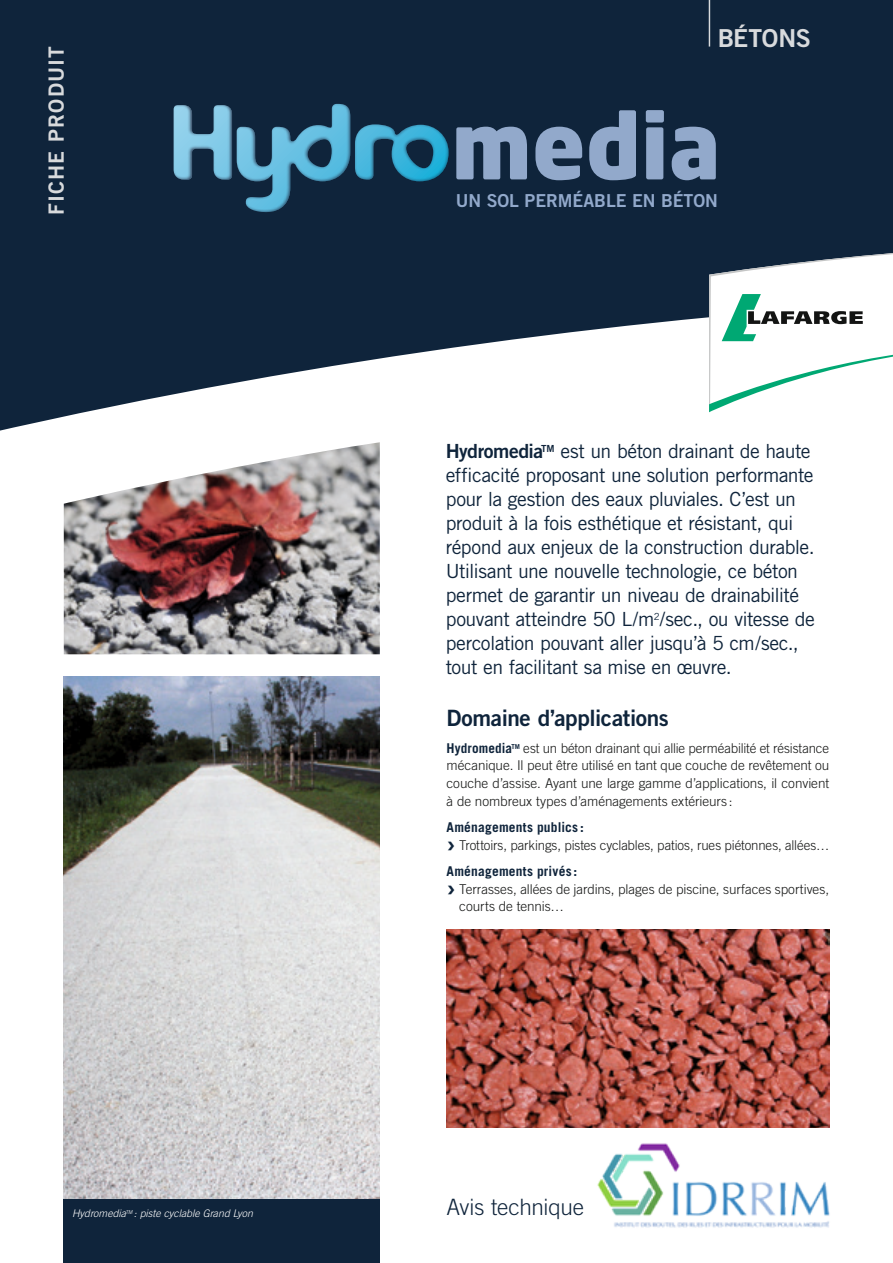
<style>
.page{position:relative;width:893px;height:1263px;background:#fff}
.page>*{position:absolute;margin:0;border:0;box-sizing:border-box;transform-origin:0 0}
.t1{font:24.75px "Trade Gothic Bold Two";letter-spacing:-.01em;color:#efefef}
.t2{font:22.5px "Trade Gothic Bold Two";letter-spacing:-.015em;color:#0f243b}
.t3{font:300 22.5px "Trade Gothic";letter-spacing:-.01em;color:#0f243b}
.t4{font:21px "Trade Gothic Bold Two";letter-spacing:.05em;color:#efefef}
.t5{font:19.5px/24px "Trade Gothic";letter-spacing:-.03em;color:#0f243b}
.t6{font:17.85px "Trade Gothic Bold Two";color:#92a9cb}
.t7{font:300 13.5px/17.7px "Trade Gothic";letter-spacing:-.005em;color:#131413;text-align:justify}
.t8{font:700 13.5px "Trade Gothic";letter-spacing:.015em;color:#0f243b}
.t9{font:italic 300 10.5px "Trade Gothic";color:#fff}
.s1{font-family:"Trade Gothic Bold Two"}
.s2{font-weight:700;color:#0f243b}
.s3{font-family:"Trade Gothic Bold Two";font-weight:400;font-size:27px;color:#0f243b}
</style>
<div class="page">
<img style="left:64px;top:676px;width:316px;height:523px">
<img style="left:64px;top:442px;width:316px;height:212px">
<svg style="left:0;top:0;width:893px;height:431px;fill:#0f243b"></svg>
<hr style="left:709px;top:0;width:1px;height:47px;background:#efefef">
<div style="left:64px;top:1199px;width:316px;height:64px;background:#0f243b"></div>
<svg style="left:503px;top:110px;width:213px;height:70px;background:#556b88"></svg>
<img style="left:166px;top:82px;width:337px;height:143px">
<img style="left:446px;top:929px;width:383px;height:198px">
<svg style="left:709px;top:250px;width:184px;height:162px"></svg>
<img style="left:597px;top:1143px;width:233px;height:85px">
<p class="t4" style="left:43px;top:215px;width:170px;rotate:-90deg">FICHE PRODUIT</p>
<p class="t1" style="left:717px;top:23px;width:95px">BÉTONS</p>
<p class="t6" style="left:456px;top:190px;width:264px">UN SOL PERMÉABLE EN BÉTON</p>
<p class="t5" style="left:446px;top:439px;width:371px"><span class="s1">Hydromedia</span><sup>TM</sup> est un béton drainant de haute efficacité proposant une solution performante pour la gestion des eaux pluviales. C’est un produit à la fois esthétique et résistant, qui répond aux enjeux de la construction durable.<br>Utilisant une nouvelle technologie, ce béton permet de garantir un niveau de drainabilité pouvant atteindre 50 L/m<sup>2</sup>/sec., ou vitesse de percolation pouvant aller jusqu’à 5 cm/sec., tout en facilitant sa mise en œuvre.</p>
<p class="t2" style="left:446px;top:704px;width:224px">Domaine d’applications</p>
<p class="t7" style="left:446px;top:739px;width:384px"><span class="s2">Hydromedia</span><sup>TM</sup> est un béton drainant qui allie perméabilité et résistance mécanique. Il peut être utilisé en tant que couche de revêtement ou couche d’assise. Ayant une large gamme d’applications, il convient à de nombreux types d’aménagements extérieurs :</p>
<p class="t7" style="left:446px;top:818px;width:384px"><span class="s2">Aménagements publics :<br></span><span class="s3">›</span> Trottoirs, parkings, pistes cyclables, patios, rues piétonnes, allées…</p>
<p class="t8" style="left:446px;top:863px;width:132px">Aménagements privés :</p>
<p class="t7" style="left:446px;top:880px;width:384px"><span class="s3">›</span> Terrasses, allées de jardins, plages de piscine, surfaces sportives,</p>
<p class="t7" style="left:459px;top:897px;width:106px">courts de tennis…</p>
<p class="t9" style="left:72px;top:1207px;width:183px">Hydromedia<sup>TM</sup> : piste cyclable Grand Lyon</p>
<p class="t3" style="left:446px;top:1194px;width:139px">Avis technique</p>
</div>
